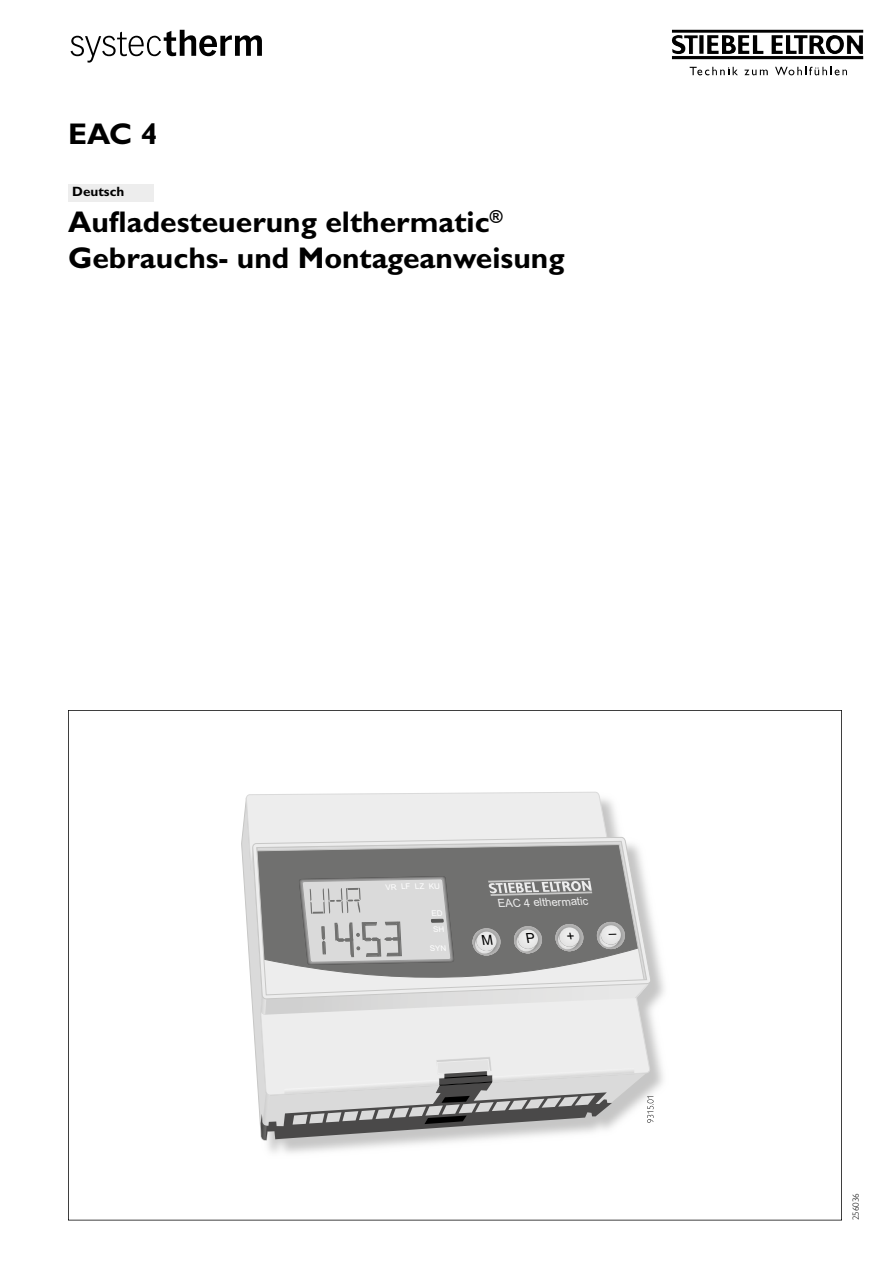
<style>
.page{position:relative;width:893px;height:1263px;background:#fff}
.page>*{position:absolute;margin:0;border:0;box-sizing:border-box;transform-origin:0 0}
.t1{font:42.15px "Digital 14";color:#70706f;scale:.89 1}
.t2{font:700 30px/36px "Gill Alt One";color:#000}
.t3{font:700 13.5px "Gill Alt One";color:#000}
.t4{font:italic 11.25px "Arial";color:#ededed}
.t5{font:300 9px "Gill Alt One";color:#000}
.t6{font:7.8px/16.5px "Arial";color:#fff}
</style>
<div class="page">
<div style="left:68px;top:184px;width:85px;height:17px;background:#ededed"></div>
<svg style="left:68px;top:710px;width:774px;height:510px"></svg>
<img style="left:242px;top:793px;width:428px;height:367px">
<img style="left:649px;top:1096px;width:4px;height:27px">
<svg style="left:241px;top:786px;width:408px;height:354px"></svg>
<svg style="left:246px;top:792px;width:404px;height:303px;background:#ececec"></svg>
<svg style="left:261px;top:1057px;width:373px;height:83px;background:#bcbbbb"></svg>
<svg style="left:261px;top:1007px;width:389px;height:8px;background:#e6e6e6"></svg>
<svg style="left:252px;top:837px;width:399px;height:170px;background:#a5a5a5"></svg>
<svg style="left:488px;top:878px;width:104px;height:18px;background:#a4a4a3"></svg>
<svg style="left:744px;top:70px;width:24px;height:5px"></svg>
<svg style="left:775px;top:67px;width:72px;height:8px"></svg>
<svg style="left:690px;top:67px;width:48px;height:8px"></svg>
<img style="left:672px;top:30px;width:191px;height:29px">
<svg style="left:71px;top:30px;width:191px;height:33px"></svg>
<svg style="left:299px;top:876px;width:155px;height:89px;background:#c1c1c1"></svg>
<svg style="left:473px;top:928px;width:27px;height:27px"></svg>
<svg style="left:514px;top:926px;width:28px;height:27px"></svg>
<svg style="left:555px;top:924px;width:28px;height:27px"></svg>
<svg style="left:597px;top:922px;width:28px;height:27px"></svg>
<p class="t2" style="left:68px;top:116px;width:91px">EAC 4</p>
<p class="t3" style="left:72px;top:184px;width:54px">Deutsch</p>
<p class="t2" style="left:68px;top:204px;width:498px">Aufladesteuerung elthermatic<sup>®<br></sup>Gebrauchs- und Montageanweisung</p>
<p class="t6" style="left:386px;top:879px;width:56px;rotate:-1deg">VR LF LZ KU</p>
<p class="t6" style="left:432px;top:905px;width:14px;rotate:-1deg">ED<br>SH</p>
<h1 class="t1" style="left:315px;top:918px;width:102px;rotate:-1deg">14:53</h1>
<p class="t4" style="left:498px;top:899px;width:92px;rotate:-2deg">EAC 4 elthermatic</p>
<p class="t5" style="left:850px;top:1220px;width:28px;rotate:-90deg">256036</p>
</div>
